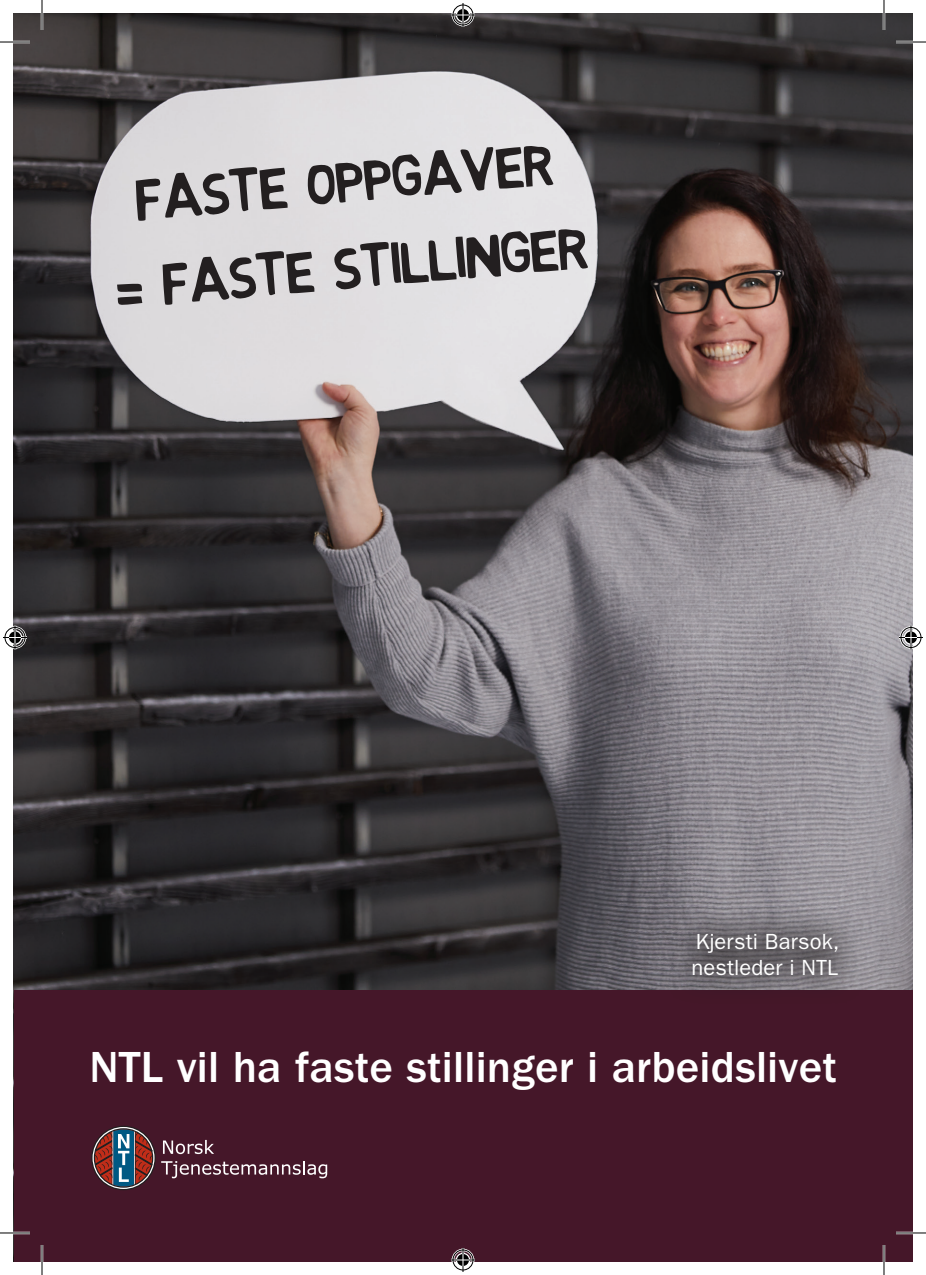
<style>
.page{position:relative;width:926px;height:1275px;background:#fff}
.page>*{position:absolute;margin:0;border:0;box-sizing:border-box;transform-origin:0 0}
.t1{font:74px/86px "Sparkol Basic";color:#231f20;text-align:center}
.t2{font:500 45px "ITC Franklin Gothic Std";letter-spacing:.005em;color:#fff}
.t3{font:22px/26px "ITC Franklin Gothic Std";letter-spacing:.005em;color:#fff}
</style>
<div class="page">
<img style="left:14px;top:14px;width:898px;height:976px">
<div style="left:14px;top:990px;width:898px;height:271px;background:#451729"></div>
<div style="left:663px;top:903px;width:204px;height:103px;background:#231f20;opacity:.75"></div>
<svg style="left:91px;top:1125px;width:65px;height:65px"></svg>
<svg style="left:93px;top:1127px;width:62px;height:62px"></svg>
<svg style="left:94px;top:1128px;width:59px;height:59px"></svg>
<svg style="left:163px;top:1140px;width:51px;height:14px"></svg>
<svg style="left:161px;top:1161px;width:166px;height:17px"></svg>
<hr style="left:0;top:41px;width:30px;height:2px;background:#fff">
<hr style="left:896px;top:41px;width:30px;height:2px;background:#fff">
<hr style="left:0;top:1231px;width:30px;height:3px;background:#fff">
<hr style="left:896px;top:1231px;width:30px;height:3px;background:#fff">
<hr style="left:41px;top:0;width:2px;height:30px;background:#fff">
<hr style="left:41px;top:1245px;width:2px;height:30px;background:#fff">
<hr style="left:883px;top:0;width:2px;height:30px;background:#fff">
<hr style="left:883px;top:1245px;width:2px;height:30px;background:#fff">
<hr style="left:0;top:42px;width:30px;height:1px;background:#000">
<hr style="left:896px;top:42px;width:30px;height:1px;background:#000">
<hr style="left:0;top:1232px;width:30px;height:1px;background:#000">
<hr style="left:896px;top:1232px;width:30px;height:1px;background:#000">
<hr style="left:42px;top:0;width:1px;height:30px;background:#000">
<hr style="left:42px;top:1245px;width:1px;height:30px;background:#000">
<hr style="left:884px;top:0;width:1px;height:30px;background:#000">
<hr style="left:884px;top:1245px;width:1px;height:30px;background:#000">
<svg style="left:451px;top:3px;width:24px;height:24px"></svg>
<svg style="left:451px;top:1248px;width:24px;height:24px"></svg>
<svg style="left:3px;top:625px;width:24px;height:24px"></svg>
<svg style="left:899px;top:625px;width:24px;height:24px"></svg>
<h1 class="t1" style="left:105px;top:167px;width:474px;rotate:-5deg">FASTE OPPGAVER<br>= FASTE STILLINGER</h1>
<p class="t3" style="left:691px;top:928px;width:149px">Kjersti Barsok, nestleder i NTL</p>
<p class="t2" style="left:89px;top:1041px;width:749px">NTL vil ha faste stillinger i arbeidslivet</p>
</div>
